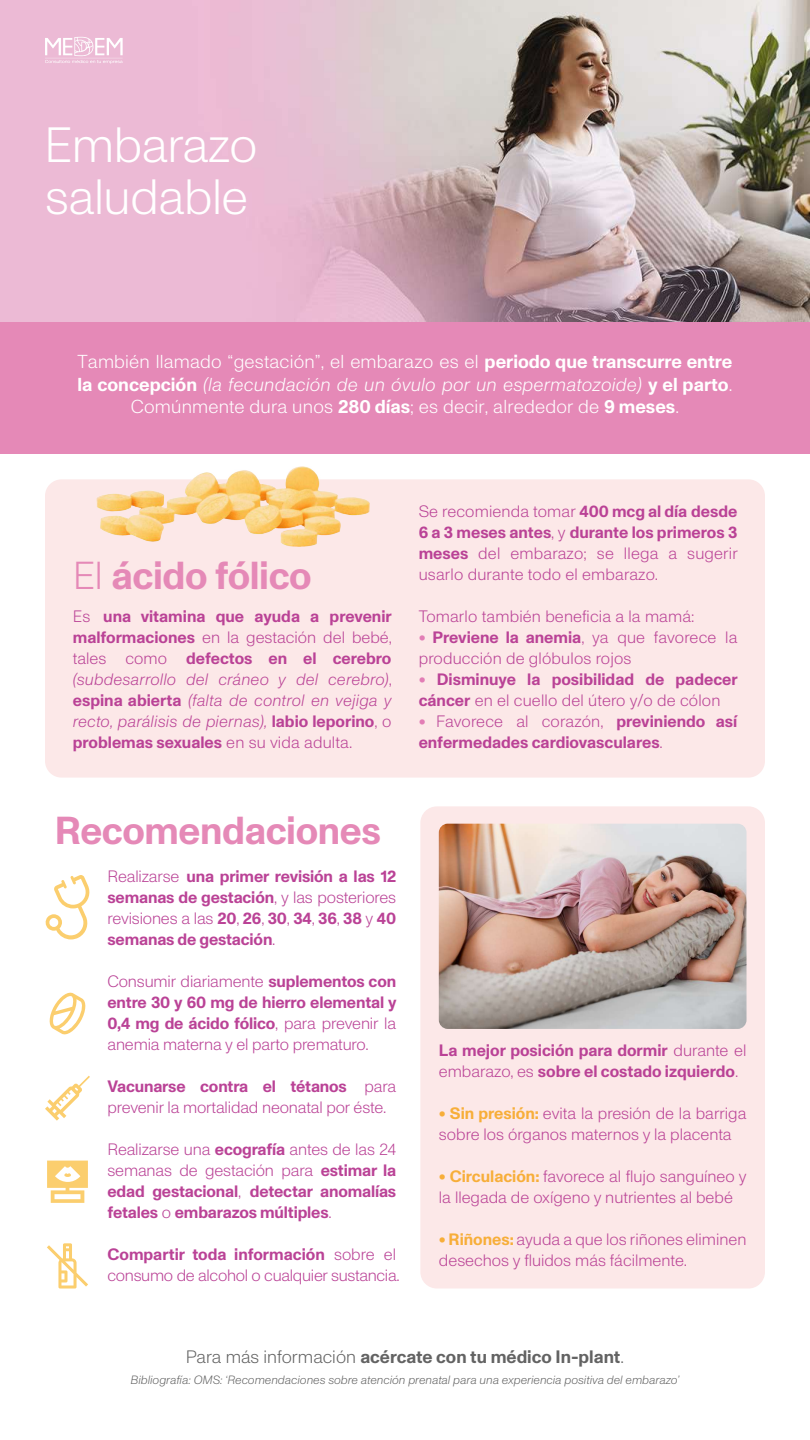
<style>
.page{position:relative;width:810px;height:1440px;background:#fff}
.page>*{position:absolute;margin:0;border:0;box-sizing:border-box;transform-origin:0 0}
.t1{font:300 49.5px/52.5px "ABC Monument Grotesk";letter-spacing:-.01em;color:#fff}
.t2{font:700 39px "ABC Monument Grotesk";letter-spacing:-.01em;color:#e589b7}
.t3{font:300 18.75px/22.5px "ABC Monument Grotesk";letter-spacing:.01em;color:#fff;text-align:center}
.t4{font:700 18px "ABC Monument Grotesk";color:#636363}
.t5{font:700 16.5px/21px "ABC Monument Grotesk";color:#ba4296;text-align:justify}
.t6{font:300 16.5px/21px "ABC Monument Grotesk";color:#ba4296}
.t7{font:300 16.5px/21px "ABC Monument Grotesk";letter-spacing:-.02em;color:#ba4296}
.t8{font:italic 300 12px "ABC Monument Grotesk";color:#636363}
.s1{font-weight:700}
.s2{font-style:italic}
.s3{font-weight:300}
.s4{font-weight:300;font-style:italic}
.s5{font-weight:700;color:#e27db5}
.s6{color:#e27db5}
.s7{font-weight:700;color:#f7ae39}
</style>
<div class="page">
<div style="left:45px;top:479px;width:720px;height:299px;background:#fce8e8;border-radius:16px"></div>
<img style="left:96px;top:467px;width:274px;height:79px">
<img style="left:0;top:0;width:810px;height:322px">
<svg style="left:45px;top:37px;width:78px;height:27px"></svg>
<div style="left:0;top:323px;width:810px;height:131px;background:#e589b7"></div>
<svg style="left:47px;top:1161px;width:41px;height:42px"></svg>
<svg style="left:49px;top:992px;width:37px;height:43px"></svg>
<svg style="left:45px;top:1076px;width:45px;height:45px"></svg>
<svg style="left:47px;top:1243px;width:41px;height:46px"></svg>
<svg style="left:45px;top:875px;width:45px;height:64px"></svg>
<div style="left:420px;top:806px;width:345px;height:483px;background:#fce8e8;border-radius:16px"></div>
<img style="left:439px;top:824px;width:308px;height:205px">
<h1 class="t1" style="left:44px;top:118px;width:215px">Embarazo saludable</h1>
<p class="t3" style="left:78px;top:350px;width:656px">También llamado “gestación”, el embarazo es el <span class="s1">periodo que transcurre entre la concepción</span> <span class="s2">(la fecundación de un óvulo por un espermatozoide)</span> <span class="s1">y el parto</span>.<br>Comúnmente dura unos <span class="s1">280 días</span>; es decir, alrededor de <span class="s1">9 meses</span>.</p>
<h2 class="t2" style="left:73px;top:553px;width:241px"><span class="s3">El</span> ácido fólico</h2>
<p class="t5" style="left:73px;top:607px;width:321px"><span class="s3">Es</span> una vitamina que ayuda a prevenir malformaciones <span class="s3">en la gestación del bebé, tales como</span> defectos en el cerebro <span class="s4">(subdesarrollo del cráneo y del cerebro)</span><span class="s3">, </span>espina abierta <span class="s4">(falta de control en vejiga y recto, parálisis de piernas),</span> labio leporino<span class="s3">, o </span>problemas sexuales <span class="s3">en su vida adulta.</span></p>
<p class="t6" style="left:419px;top:501px;width:321px;text-align:justify">Se recomienda tomar <span class="s1">400 mcg al día desde 6 a 3 meses antes</span>, y <span class="s1">durante los primeros 3 meses</span> del embarazo; se llega a sugerir usarlo durante todo el embarazo.</p>
<p class="t6" style="left:419px;top:606px;width:277px">Tomarlo también beneficia a la mamá:</p>
<p class="t6" style="left:419px;top:627px;width:320px"><span class="s5">•</span> <span class="s1">Previene la anemia</span>, ya que favorece la producción de glóbulos rojos</p>
<p class="t5" style="left:419px;top:670px;width:321px"><span class="s6">•</span> Disminuye la posibilidad de padecer cáncer <span class="s3">en el cuello del útero y/o de cólon</span></p>
<p class="t5" style="left:419px;top:712px;width:320px"><span class="s6">•</span> <span class="s3">Favorece al corazón,</span> previniendo así enfermedades cardiovasculares<span class="s3">.</span></p>
<h2 class="t2" style="left:55px;top:807px;width:328px">Recomendaciones</h2>
<p class="t5" style="left:108px;top:867px;width:290px"><span class="s3">Realizarse</span> una primer revisión a las 12 semanas de gestación<span class="s3">, y las posteriores revisiones a las</span> 20<span class="s3">,</span> 26<span class="s3">,</span> 30<span class="s3">,</span> 34<span class="s3">,</span> 36<span class="s3">,</span> 38 <span class="s3">y</span> 40 semanas de gestación<span class="s3">.</span></p>
<p class="t6" style="left:108px;top:971px;width:290px;text-align:justify">Consumir diariamente <span class="s1">suplementos con entre 30 y 60 mg de hierro elemental y 0,4 mg de ácido fólico</span>, para prevenir la anemia materna y el parto prematuro.</p>
<p class="t6" style="left:108px;top:1076px;width:290px"><span class="s1">Vacunarse contra el tétanos</span> para prevenir la mortalidad neonatal por éste.</p>
<p class="t5" style="left:108px;top:1140px;width:290px"><span class="s3">Realizarse una</span> ecografía <span class="s3">antes de las 24 semanas de gestación para</span> estimar la edad gestacional<span class="s3">,</span> detectar anomalías fetales <span class="s3">o</span> embarazos múltiples<span class="s3">.</span></p>
<p class="t7" style="left:108px;top:1244px;width:294px"><span class="s1">Compartir toda información</span> sobre el consumo de alcohol o cualquier sustancia.</p>
<p class="t5" style="left:439px;top:1040px;width:309px">La mejor posición para dormir <span class="s3">durante el embarazo, es</span> sobre el costado izquierdo<span class="s3">.</span></p>
<p class="t6" style="left:439px;top:1103px;width:309px"><span class="s7">• Sin presión:</span> evita la presión de la barriga sobre los órganos maternos y la placenta</p>
<p class="t6" style="left:439px;top:1166px;width:309px"><span class="s7">• Circulación:</span> favorece al flujo sanguíneo y la llegada de oxígeno y nutrientes al bebé</p>
<p class="t6" style="left:439px;top:1229px;width:309px"><span class="s7">• Riñones:</span> ayuda a que los riñones eliminen desechos y fluidos más fácilmente.</p>
<p class="t4" style="left:186px;top:1347px;width:440px"><span class="s3">Para más información</span> acércate con tu médico In-plant<span class="s3">.</span></p>
<p class="t8" style="left:130px;top:1373px;width:550px">Bibliografía: OMS: ‘Recomendaciones sobre atención prenatal para una experiencia positiva del embarazo’</p>
</div>
